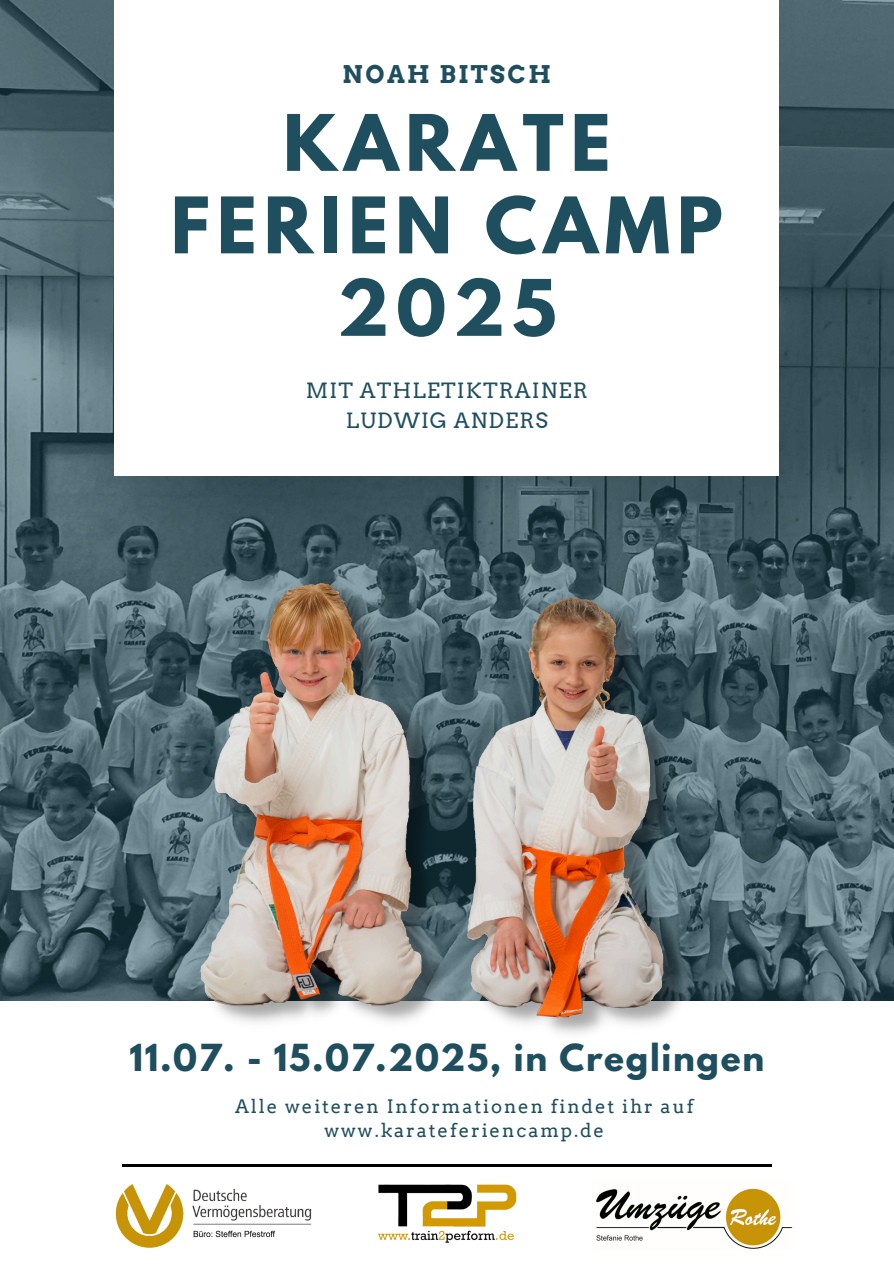
<style>
.page{position:relative;width:894px;height:1264px;background:#fff}
.page>*{position:absolute;margin:0;border:0;box-sizing:border-box;transform-origin:0 0}
.t1{font:700 69px/82.5px "League Spartan";letter-spacing:.1em;color:#1f4e5f;text-align:center}
.t2{font:700 33px "League Spartan";letter-spacing:.05em;color:#1f4e5f}
.t3{font:700 24.45px "Arvo";letter-spacing:.1em;color:#1f4e5f}
.t4{font:21px/30.8px "Arvo";letter-spacing:.05em;color:#1f4e5f;text-align:center}
.t5{font:18.6px "Arvo";letter-spacing:.1em;color:#1f4e5f}
</style>
<div class="page">
<img style="left:0;top:0;width:893px;height:1001px">
<div style="left:115px;top:0;width:663px;height:476px;background:#fff"></div>
<img style="left:115px;top:1184px;width:197px;height:64px">
<img style="left:377px;top:1184px;width:140px;height:59px">
<img style="left:596px;top:1188px;width:197px;height:61px">
<img style="left:201px;top:577px;width:491px;height:457px">
<hr style="left:122px;top:1164px;width:649px;height:2px;background:#000">
<p class="t3" style="left:342px;top:59px;width:210px">NOAH BITSCH</p>
<h2 class="t1" style="left:171px;top:111px;width:553px">KARATE<br>FERIEN CAMP<br>2025</h2>
<p class="t4" style="left:306px;top:375px;width:283px">MIT ATHLETIKTRAINER<br>LUDWIG ANDERS</p>
<p class="t2" style="left:129px;top:1040px;width:636px">11.07. - 15.07.2025, in Creglingen</p>
<p class="t5" style="left:235px;top:1095px;width:460px">Alle weiteren Informationen findet ihr auf</p>
<p class="t5" style="left:324px;top:1119px;width:281px">www.karateferiencamp.de</p>
</div>
